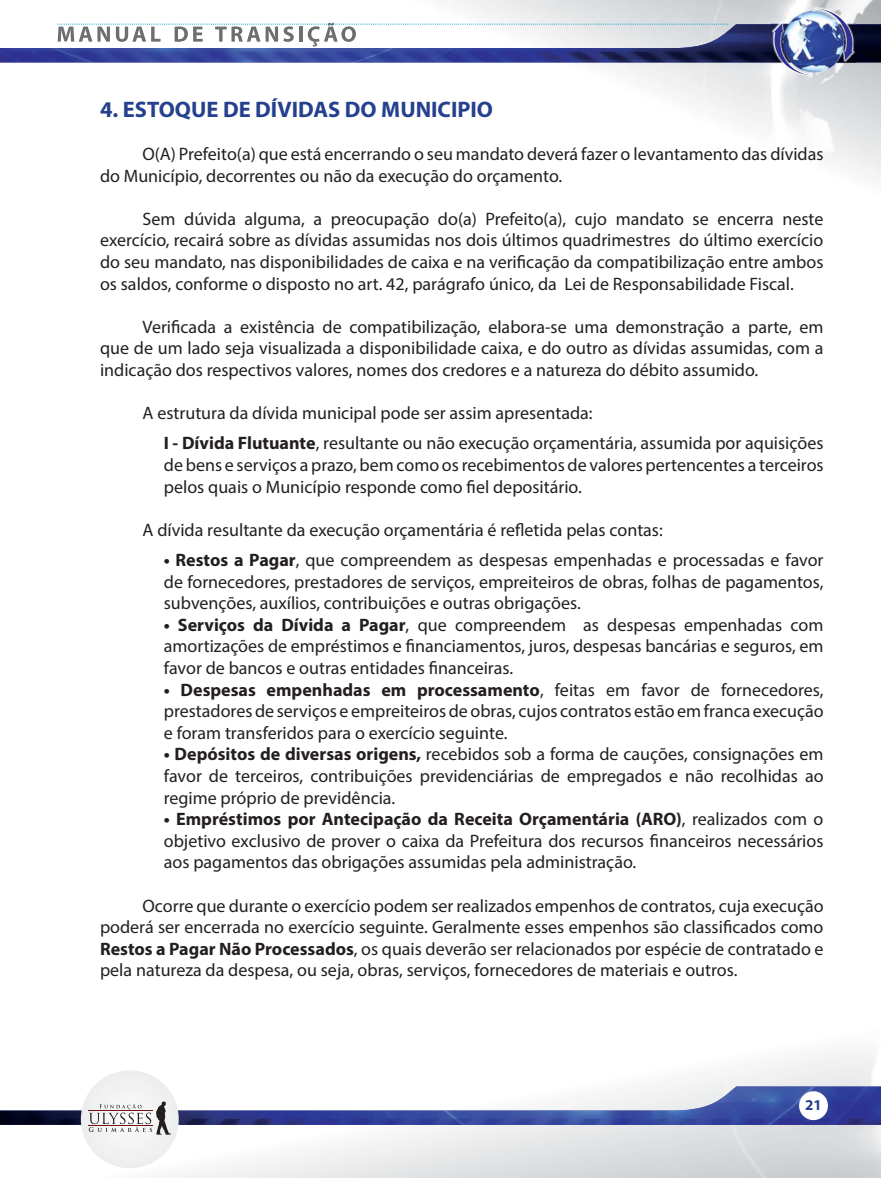
<style>
.page{position:relative;width:881px;height:1178px;background:#fff}
.page>*{position:absolute;margin:0;border:0;box-sizing:border-box;transform-origin:0 0}
.t1{font:700 22.5px "Myriad Pro";color:#25408e}
.t2{font:18px/21.6px "Myriad Pro";color:#231f20;text-align:justify}
.t3{font:700 15px "Myriad Pro";color:#25408e}
.s1{font-weight:700}
</style>
<div class="page">
<img style="left:451px;top:0;width:429px;height:180px">
<div style="left:81px;top:1070px;width:98px;height:98px;background:#eff0f0;border-radius:50%"></div>
<svg style="left:0;top:1086px;width:880px;height:48px"></svg>
<hr style="left:88px;top:1110px;width:64px;height:1px;background:#761113">
<hr style="left:88px;top:1125px;width:64px;height:1px;background:#761113">
<div style="left:798px;top:1091px;width:29px;height:29px;background:#fff;border-radius:50%"></div>
<img style="left:813px;top:6px;width:42px;height:3px">
<img style="left:771px;top:75px;width:41px;height:2px">
<svg style="left:0;top:9px;width:880px;height:66px"></svg>
<p class="t1" style="left:100px;top:101px;width:394px">4. ESTOQUE DE DÍVIDAS DO MUNICIPIO</p>
<p class="t2" style="left:100px;top:145px;width:724px;text-indent:43px">O(A) Prefeito(a) que está encerrando o seu mandato deverá fazer o levantamento das dívidas do Município, decorrentes ou não da execução do orçamento.</p>
<p class="t2" style="left:100px;top:210px;width:724px;text-indent:43px">Sem dúvida alguma, a preocupação do(a) Prefeito(a), cujo mandato se encerra neste exercício, recairá sobre as dívidas assumidas nos dois últimos quadrimestres do último exercício do seu mandato, nas disponibilidades de caixa e na verificação da compatibilização entre ambos os saldos, conforme o disposto no art. 42, parágrafo único, da Lei de Responsabilidade Fiscal.</p>
<p class="t2" style="left:100px;top:318px;width:724px;text-indent:43px">Verificada a existência de compatibilização, elabora-se uma demonstração a parte, em que de um lado seja visualizada a disponibilidade caixa, e do outro as dívidas assumidas, com a indicação dos respectivos valores, nomes dos credores e a natureza do débito assumido.</p>
<p class="t2" style="left:164px;top:400px;width:661px;line-height:30.2px;text-indent:-21px">A estrutura da dívida municipal pode ser assim apresentada:<br><span class="s1">I - Dívida Flutuante</span>, resultante ou não execução orçamentária, assumida por aquisições</p>
<p class="t2" style="left:164px;top:456px;width:661px">de bens e serviços a prazo, bem como os recebimentos de valores pertencentes a terceiros pelos quais o Município responde como fiel depositário.</p>
<p class="t2" style="left:142px;top:521px;width:521px">A dívida resultante da execução orçamentária é refletida pelas contas:</p>
<p class="t2" style="left:164px;top:551px;width:661px"><span class="s1">• Restos a Pagar</span>, que compreendem as despesas empenhadas e processadas e favor de fornecedores, prestadores de serviços, empreiteiros de obras, folhas de pagamentos, subvenções, auxílios, contribuições e outras obrigações.</p>
<p class="t2" style="left:164px;top:616px;width:661px"><span class="s1">• Serviços da Dívida a Pagar</span>, que compreendem as despesas empenhadas com amortizações de empréstimos e financiamentos, juros, despesas bancárias e seguros, em favor de bancos e outras entidades financeiras.</p>
<p class="t2" style="left:164px;top:680px;width:661px"><span class="s1">• Despesas empenhadas em processamento</span>, feitas em favor de fornecedores, prestadores de serviços e empreiteiros de obras, cujos contratos estão em franca execução e foram transferidos para o exercício seguinte.</p>
<p class="t2" style="left:164px;top:745px;width:661px"><span class="s1">• Depósitos de diversas origens,</span> recebidos sob a forma de cauções, consignações em favor de terceiros, contribuições previdenciárias de empregados e não recolhidas ao regime próprio de previdência.</p>
<p class="t2" style="left:164px;top:810px;width:661px"><span class="s1">• Empréstimos por Antecipação da Receita Orçamentária (ARO)</span>, realizados com o objetivo exclusivo de prover o caixa da Prefeitura dos recursos financeiros necessários aos pagamentos das obrigações assumidas pela administração.</p>
<p class="t2" style="left:100px;top:896px;width:724px;text-indent:43px">Ocorre que durante o exercício podem ser realizados empenhos de contratos, cuja execução poderá ser encerrada no exercício seguinte. Geralmente esses empenhos são classificados como <span class="s1">Restos a Pagar Não Processados</span>, os quais deverão ser relacionados por espécie de contratado e pela natureza da despesa, ou seja, obras, serviços, fornecedores de materiais e outros.</p>
<p class="t3" style="left:804px;top:1099px;width:18px">21</p>
</div>
